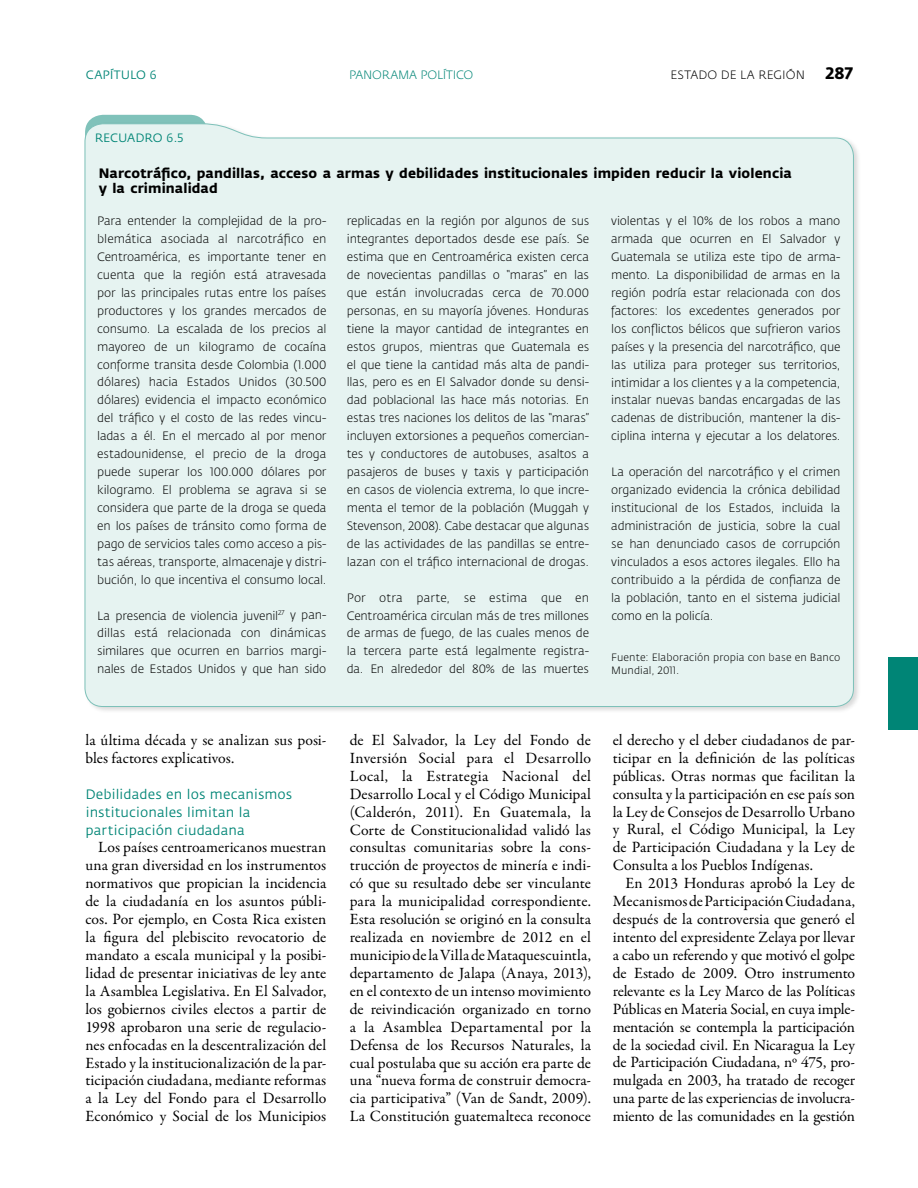
<style>
.page{position:relative;width:918px;height:1188px;background:#fff}
.page>*{position:absolute;margin:0;border:0;box-sizing:border-box;transform-origin:0 0}
.t1{font:15.75px/17.9px "Garamond Premr Pro";letter-spacing:.01em;color:#000;text-align:justify}
.t2{font:700 13.5px/15px "Fedra Sans";letter-spacing:.01em;color:#000}
.t3{font:13.5px/18px "Fedra Sans";color:#008576}
.t4{font:300 12px/18px "Fedra Sans";letter-spacing:-.015em;color:#000;text-align:justify}
.t5{font:12px "Fedra Sans";letter-spacing:.005em;color:#008576}
.t6{font:300 12px "Fedra Sans";letter-spacing:.01em;color:#000}
.t7{font:300 12px "Fedra Sans";letter-spacing:-.01em;color:#008576}
.t8{font:300 10.5px/12.6px "Fedra Sans";letter-spacing:.01em;color:#000}
.s1{font-weight:700;font-size:16.5px}
</style>
<div class="page">
<div style="left:888px;top:658px;width:30px;height:72px;background:#008576"></div>
<div style="left:85px;top:115px;width:123px;height:44px;background:#80c2ba;border-radius:18px"></div>
<div style="left:83px;top:122px;width:779px;height:592px;background:#000;opacity:.15"></div>
<div style="left:84px;top:123px;width:770px;height:584px;background:#e6f3f1"></div>
<p class="t5" style="left:86px;top:68px;width:72px">CAPÍTULO 6</p>
<p class="t7" style="left:349px;top:68px;width:126px">PANORAMA POLÍTICO</p>
<p class="t6" style="left:670px;top:68px;width:184px">ESTADO DE LA REGIÓN <span class="s1">287</span></p>
<p class="t5" style="left:95px;top:132px;width:90px">RECUADRO 6.5</p>
<p class="t2" style="left:99px;top:165px;width:695px">Narcotráfico, pandillas, acceso a armas y debilidades institucionales impiden reducir la violencia y la criminalidad</p>
<p class="t4" style="left:97px;top:212px;width:231px">Para entender la complejidad de la pro&shy;blemática asociada al narcotráfico en Centroamérica, es importante tener en cuenta que la región está atravesada por las principales rutas entre los países productores y los grandes mercados de consumo. La escalada de los precios al mayoreo de un kilogramo de cocaína conforme transita desde Colombia (1.000 dólares) hacia Estados Unidos (30.500 dólares) evidencia el impacto económico del tráfico y el costo de las redes vincu&shy;ladas a él. En el mercado al por menor estadounidense, el precio de la droga puede superar los 100.000 dólares por kilogramo. El problema se agrava si se considera que parte de la droga se queda en los países de tránsito como forma de pago de servicios tales como acceso a pis&shy;tas aéreas, transporte, almacenaje y distri&shy;bución, lo que incentiva el consumo local.</p>
<p class="t4" style="left:97px;top:607px;width:231px">La presencia de violencia juvenil<sup>27</sup> y pan&shy;dillas está relacionada con dinámicas similares que ocurren en barrios margi&shy;nales de Estados Unidos y que han sido</p>
<p class="t4" style="left:347px;top:212px;width:244px">replicadas en la región por algunos de sus integrantes deportados desde ese país. Se estima que en Centroamérica existen cerca de novecientas pandillas o “maras” en las que están involucradas cerca de 70.000 personas, en su mayoría jóvenes. Honduras tiene la mayor cantidad de integrantes en estos grupos, mientras que Guatemala es el que tiene la cantidad más alta de pandi&shy;llas, pero es en El Salvador donde su densi&shy;dad poblacional las hace más notorias. En estas tres naciones los delitos de las “maras” incluyen extorsiones a pequeños comercian&shy;tes y conductores de autobuses, asaltos a pasajeros de buses y taxis y participación en casos de violencia extrema, lo que incre&shy;menta el temor de la población (Muggah y Stevenson, 2008). Cabe destacar que algunas de las actividades de las pandillas se entre&shy;lazan con el tráfico internacional de drogas.</p>
<p class="t4" style="left:347px;top:589px;width:244px">Por otra parte, se estima que en Centroamérica circulan más de tres millones de armas de fuego, de las cuales menos de la tercera parte está legalmente registra&shy;da. En alrededor del 80% de las muertes</p>
<p class="t4" style="left:611px;top:212px;width:231px">violentas y el 10% de los robos a mano armada que ocurren en El Salvador y Guatemala se utiliza este tipo de arma&shy;mento. La disponibilidad de armas en la región podría estar relacionada con dos factores: los excedentes generados por los conflictos bélicos que sufrieron varios países y la presencia del narcotráfico, que las utiliza para proteger sus territorios, intimidar a los clientes y a la competencia, instalar nuevas bandas encargadas de las cadenas de distribución, mantener la dis&shy;ciplina interna y ejecutar a los delatores.</p>
<p class="t4" style="left:611px;top:463px;width:231px">La operación del narcotráfico y el crimen organizado evidencia la crónica debilidad institucional de los Estados, incluida la administración de justicia, sobre la cual se han denunciado casos de corrupción vinculados a esos actores ilegales. Ello ha contribuido a la pérdida de confianza de la población, tanto en el sistema judicial como en la policía.</p>
<p class="t8" style="left:611px;top:652px;width:231px">Fuente: Elaboración propia con base en Banco<br>Mundial, 2011.</p>
<h1 class="t1" style="left:85px;top:731px;width:242px">la última década y se analizan sus posi&shy;bles factores explicativos.</h1>
<p class="t3" style="left:85px;top:785px;width:208px">Debilidades en los mecanismos institucionales limitan la participación ciudadana</p>
<p class="t1" style="left:85px;top:839px;width:242px;text-indent:13px">Los países centroamericanos muestran una gran diversidad en los instrumentos normativos que propician la incidencia de la ciudadanía en los asuntos públi&shy;cos. Por ejemplo, en Costa Rica existen la figura del plebiscito revocatorio de mandato a escala municipal y la posibi&shy;lidad de presentar iniciativas de ley ante la Asamblea Legislativa. En El Salvador, los gobiernos civiles electos a partir de 1998 aprobaron una serie de regulacio&shy;nes enfocadas en la descentralización del Estado y la institucionalización de la par&shy;ticipación ciudadana, mediante reformas a la Ley del Fondo para el Desarrollo Económico y Social de los Municipios</p>
<p class="t1" style="left:350px;top:731px;width:243px">de El Salvador, la Ley del Fondo de Inversión Social para el Desarrollo Local, la Estrategia Nacional del Desarrollo Local y el Código Municipal (Calderón, 2011). En Guatemala, la Corte de Constitucionalidad validó las consultas comunitarias sobre la cons&shy;trucción de proyectos de minería e indi&shy;có que su resultado debe ser vinculante para la municipalidad correspondiente.<br>Esta resolución se originó en la consulta realizada en noviembre de 2012 en el municipio de la Villa de Mataquescuintla, departamento de Jalapa (Anaya, 2013), en el contexto de un intenso movimiento de reivindicación organizado en torno a la Asamblea Departamental por la Defensa de los Recursos Naturales, la cual postulaba que su acción era parte de una “nueva forma de construir democra&shy;cia participativa” (Van de Sandt, 2009).<br>La Constitución guatemalteca reconoce</p>
<p class="t1" style="left:613px;top:731px;width:244px">el derecho y el deber ciudadanos de par&shy;ticipar en la definición de las políticas públicas. Otras normas que facilitan la consulta y la participación en ese país son la Ley de Consejos de Desarrollo Urbano y Rural, el Código Municipal, la Ley de Participación Ciudadana y la Ley de Consulta a los Pueblos Indígenas.</p>
<p class="t1" style="left:613px;top:875px;width:244px;text-indent:13px">En 2013 Honduras aprobó la Ley de Mecanismos de Participación Ciudadana, después de la controversia que generó el intento del expresidente Zelaya por llevar a cabo un referendo y que motivó el golpe de Estado de 2009. Otro instrumento relevante es la Ley Marco de las Políticas Públicas en Materia Social, en cuya imple&shy;mentación se contempla la participación de la sociedad civil. En Nicaragua la Ley de Participación Ciudadana, nº 475, pro&shy;mulgada en 2003, ha tratado de recoger una parte de las experiencias de involucra&shy;miento de las comunidades en la gestión</p>
</div>
